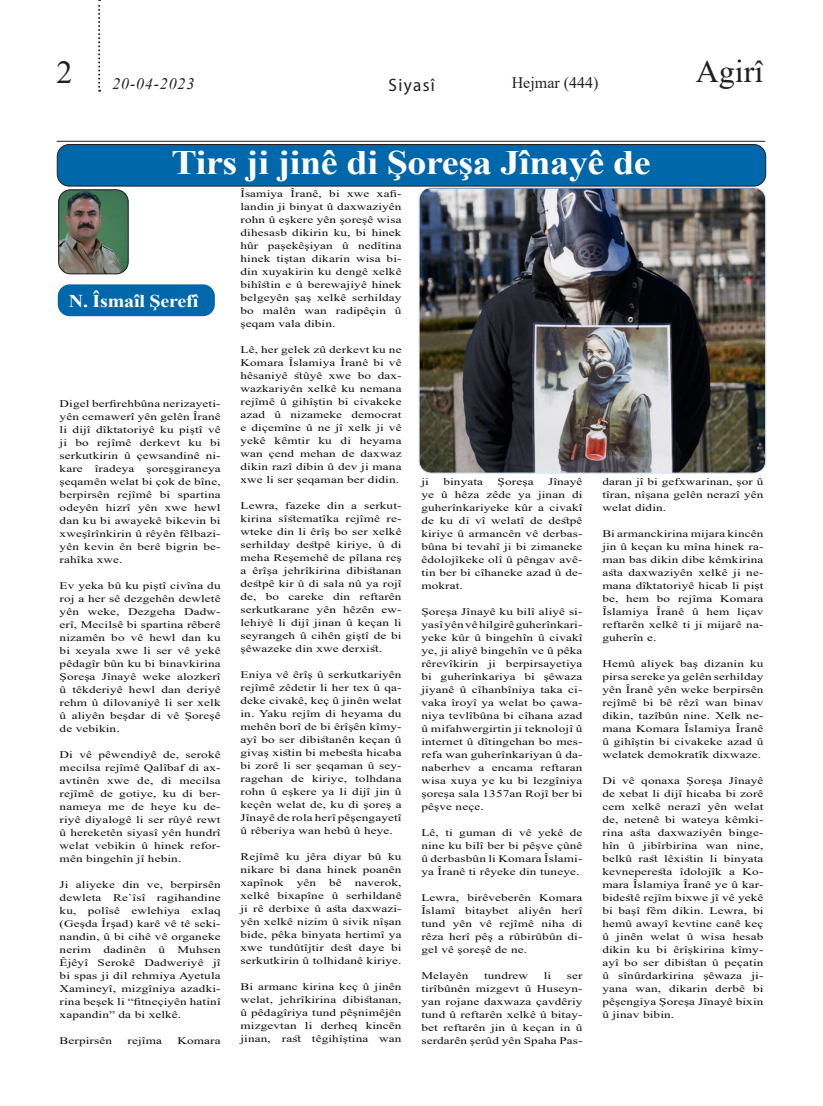
<style>
.page{position:relative;width:823px;height:1106px;background:#fff}
.page>*{position:absolute;margin:0;border:0;box-sizing:border-box;transform-origin:0 0}
.t1{font:700 34.2px "Times New Roman";letter-spacing:-.01em;color:#fff;scale:1.11 1}
.t2{font:32px "Times New Roman";color:#231f20}
.t3{font:700 18px "Times New Roman";letter-spacing:-.01em;color:#fff;scale:1.11 1}
.t4{font:18px "Myriad Pro";letter-spacing:.08em;color:#231f20;scale:.95 1}
.t5{font:16px "Times New Roman";color:#231f20}
.t6{font:italic 16px "Times New Roman";letter-spacing:.05em;color:#231f20}
.t7{font:10.1px/13px "Times New Roman";letter-spacing:.01em;color:#0b0b0e;text-align:justify;scale:1.31 1}
</style>
<div class="page">
<svg style="left:98px;top:0;width:2px;height:92px"></svg>
<hr style="left:57px;top:141px;width:707px;height:1px;background:#231f20">
<div style="left:57px;top:144px;width:708px;height:42px;background:#0067aa;border-radius:12px"></div>
<div style="left:57px;top:144px;width:708px;height:43px;border:1px solid #231f20;border-radius:12px"></div>
<div style="left:58px;top:284px;width:157px;height:32px;background:#0067aa;border-radius:12px"></div>
<img style="left:420px;top:189px;width:344px;height:284px">
<div style="left:418px;top:187px;width:347px;height:286px;border:1px solid #d9e7f5;border-radius:12px"></div>
<img style="left:59px;top:191px;width:68px;height:83px">
<div style="left:58px;top:189px;width:71px;height:85px;border:1px solid #231f20;border-radius:12px"></div>
<h2 class="t2" style="left:56px;top:50px;width:18px">2</h2>
<h2 class="t2" style="left:695px;top:49px;width:69px">Agirî</h2>
<h3 class="t6" style="left:112px;top:72px;width:83px">20-04-2023</h3>
<p class="t4" style="left:388px;top:74px;width:50px">Siyasî</p>
<h3 class="t5" style="left:511px;top:72px;width:88px">Hejmar (444)</h3>
<p class="t1" style="left:171px;top:138px;width:433px">Tirs ji jinê di Şoreşa Jînayê de</p>
<p class="t3" style="left:69px;top:288px;width:118px">N. Îsmaîl Şerefî</p>
<p class="t7" style="left:60px;top:397px;width:124px">Digel berfirehbûna nerizayeti&shy;yên cemawerî yên gelên Îranê li dijî dîktatoriyê ku piştî vê ji bo rejîmê derkevt ku bi serkutkirin û çewsandinê ni&shy;kare îradeya şoreşgiraneya şeqamên welat bi çok de bîne, berpirsên rejîmê bi spartina odeyên hizrî yên xwe hewl dan ku bi awayekê bikevin bi xweşîrînkirin û rêyên fêlbazi&shy;yên kevin ên berê bigrin be&shy;rahîka xwe.</p>
<p class="t7" style="left:60px;top:579px;width:124px">Ev yeka bû ku piştî civîna du roj a her sê dezgehên dewletê yên weke, Dezgeha Dadw&shy;erî, Mecilsê bi spartina rêberê nizamên bo vê hewl dan ku bi xeyala xwe li ser vê yekê pêdagîr bûn ku bi binavkirina Şoreşa Jînayê weke alozkerî û têkderiyê hewl dan deriyê rehm û dilovaniyê li ser xelk û aliyên beşdar di vê Şoreşê de vebikin.</p>
<p class="t7" style="left:60px;top:748px;width:124px">Di vê pêwendiyê de, serokê mecilsa rejîmê Qalîbaf di ax&shy;avtinên xwe de, di mecilsa rejîmê de gotiye, ku di ber&shy;nameya me de heye ku de&shy;riyê diyalogê li ser rûyê rewt û hereketên siyasî yên hundrî welat vebikin û hinek refor&shy;mên bingehîn jî hebin.</p>
<p class="t7" style="left:60px;top:878px;width:124px">Ji aliyeke din ve, berpirsên dewleta Re`îsî ragihandine ku, polîsê ewlehiya exlaq (Geşda Îrşad) karê vê tê seki&shy;nandin, û bi cihê vê organeke nerim dadinên û Muhsen Êjêyî Serokê Dadweriyê jî bi spas ji dil rehmiya Ayetula Xamineyî, mizgîniya azadki&shy;rina beşek li “fitneçiyên hatinî xapandin” da bi xelkê.</p>
<p class="t7" style="left:60px;top:1034px;width:41px">Berpirsên</p>
<p class="t7" style="left:127px;top:1034px;width:28px">rejîma</p>
<p class="t7" style="left:177px;top:1034px;width:34px">Komara</p>
<p class="t7" style="left:240px;top:186px;width:124px">Îsamiya Îranê, bi xwe xafi&shy;landin ji binyat û daxwaziyên rohn û eşkere yên şoreşê wisa dihesasb dikirin ku, bi hinek hûr paşekêşiyan û nedîtina hinek tiştan dikarin wisa bi&shy;din xuyakirin ku dengê xelkê bihîstin e û berewajiyê hinek belgeyên şaş xelkê serhilday bo malên wan radipêçin û şeqam vala dibin.</p>
<p class="t7" style="left:240px;top:342px;width:124px">Lê, her gelek zû derkevt ku ne Komara Îslamiya Îranê bi vê hêsaniyê stûyê xwe bo dax&shy;wazkariyên xelkê ku nemana rejîmê û gihîştin bi civakeke azad û nizameke democrat e diçemîne û ne jî xelk ji vê yekê kêmtir ku di heyama wan çend mehan de daxwaz dikin razî dibin û dev ji mana xwe li ser şeqaman ber didin.</p>
<p class="t7" style="left:240px;top:498px;width:124px">Lewra, fazeke din a serkut&shy;kirina sîstematîka rejîmê re&shy;wteke din li êrîş bo ser xelkê serhilday destpê kiriye, û di meha Reşemehê de pîlana reş a êrîşa jehrîkirina dibistanan destpê kir û di sala nû ya rojî de, bo careke din reftarên serkutkarane yên hêzên ew&shy;lehiyê li dijî jinan û keçan li seyrangeh û cihên giştî de bi şêwazeke din xwe derxist.</p>
<p class="t7" style="left:240px;top:667px;width:124px">Eniya vê êrîş û serkutkariyên rejîmê zêdetir li her tex û qa&shy;deke civakê, keç û jinên welat in. Yaku rejîm di heyama du mehên borî de bi êrîşên kîmy&shy;ayî bo ser dibistanên keçan û givaş xistin bi mebesta hicaba bi zorê li ser şeqaman û sey&shy;ragehan de kiriye, tolhdana rohn û eşkere ya li dijî jin û keçên welat de, ku di şoreş a Jînayê de rola herî pêşengayetî û rêberiya wan hebû û heye.</p>
<p class="t7" style="left:240px;top:849px;width:124px">Rejîmê ku jêra diyar bû ku nikare bi dana hinek poanên xapînok</p>
<p class="t7" style="left:240px;top:875px;width:124px;text-indent:114px">naverok, xelkê bixapîne û serhildanê ji rê derbixe û asta daxwazi&shy;yên xelkê nizim û sivik nîşan bide, pêka binyata hertimî ya xwe tundûtîjtir dest daye bi serkutkirin û tolhidanê kiriye.</p>
<p class="t7" style="left:240px;top:979px;width:124px">Bi armanc kirina keç û jinên welat, jehrîkirina dibistanan, û pêdagîriya tund pêşnimêjên mizgevtan li derheq kincên jinan, rast têgihîştina wan</p>
<p class="t7" style="left:297px;top:875px;width:16px">yên</p>
<p class="t7" style="left:329px;top:875px;width:11px">bê</p>
<p class="t7" style="left:421px;top:475px;width:7px">ji</p>
<p class="t7" style="left:443px;top:475px;width:32px">binyata</p>
<p class="t7" style="left:497px;top:475px;width:29px">Şoreşa</p>
<p class="t7" style="left:421px;top:475px;width:124px;text-indent:126px">Jînayê ye û hêza zêde ya jinan di guherînkariyeke kûr a civakî de ku di vî welatî de destpê kiriye û armancên vê derbas&shy;bûna bi tevahî ji bi zimaneke êdolojîkeke olî û pêngav avê&shy;tin ber bi cîhaneke azad û de&shy;mokrat.</p>
<p class="t7" style="left:421px;top:605px;width:124px">Şoreşa Jînayê ku bilî aliyê si&shy;yasî yên vê hilgirê guherînkari&shy;yeke kûr û bingehîn û civakî ye, ji aliyê bingehîn ve û pêka rêrevîkirin ji berpirsayetiya bi guherînkariya bi şêwaza jiyanê û cîhanbîniya taka ci&shy;vaka îroyî ya welat bo çawa&shy;niya tevlîbûna bi cîhana azad û mifahwergirtin ji teknolojî û internet û dîtingehan bo mes&shy;refa wan guherînkariyan û da&shy;naberhev a encama reftaran wisa xuya ye ku bi lezgîniya şoreşa sala 1357an Rojî ber bi pêşve neçe.</p>
<p class="t7" style="left:421px;top:826px;width:124px">Lê, ti guman di vê yekê de nine ku bilî ber bi pêşve çûnê û derbasbûn li Komara Îslami&shy;ya Îranê ti rêyeke din tuneye.</p>
<p class="t7" style="left:421px;top:891px;width:124px">Lewra, birêveberên Komara Îslamî bitaybet aliyên herî tund yên vê rejîmê niha di rêza herî pêş a rûbirûbûn di&shy;gel vê şoreşê de ne.</p>
<p class="t7" style="left:421px;top:969px;width:37px">Melayên</p>
<p class="t7" style="left:483px;top:969px;width:35px">tundrew</p>
<p class="t7" style="left:543px;top:969px;width:7px">li</p>
<p class="t7" style="left:421px;top:969px;width:124px;text-indent:145px">ser tirîbûnên mizgevt û Huseyn&shy;yan rojane daxwaza çavdêriy tund û reftarên xelkê û bitay&shy;bet reftarên jin û keçan in û serdarên şerûd yên Spaha Pas-</p>
<p class="t7" style="left:602px;top:475px;width:124px">daran jî bi gefxwarinan, şor û tîran, nîşana gelên nerazî yên welat didin.</p>
<p class="t7" style="left:602px;top:527px;width:124px">Bi armanckirina mijara kincên jin û keçan ku mîna hinek ra&shy;man bas dikin dibe kêmkirina asta daxwaziyên xelkê ji ne&shy;mana dîktatoriyê hicab li pişt be, hem bo rejîma Komara Îslamiya Îranê û hem liçav reftarên xelkê ti ji mijarê na&shy;guherîn e.</p>
<p class="t7" style="left:602px;top:657px;width:124px">Hemû aliyek baş dizanin ku pirsa sereke ya gelên serhilday yên Îranê yên weke berpirsên rejîmê bi bê rêzî wan binav dikin, tazîbûn nine. Xelk ne&shy;mana Komara Îslamiya Îranê û gihîştin bi civakeke azad û welatek demokratîk dixwaze.</p>
<p class="t7" style="left:602px;top:774px;width:124px">Di vê qonaxa Şoreşa Jînayê de xebat li dijî hicaba bi zorê cem xelkê nerazî yên welat de, netenê bi wateya kêmki&shy;rina asta daxwaziyên binge&shy;hîn û jibîrbirina wan nine, belkû rast lêxistin li binyata kevneperesta îdolojîk a Ko&shy;mara Îslamiya Îranê ye û kar&shy;bidestê rejîm bixwe jî vê yekê bi başî fêm dikin. Lewra, bi hemû awayî kevtine canê keç û jinên welat û wisa hesab dikin ku bi êrîşkirina kîmy&shy;ayî bo ser dibistan û peçatin û sînûrdarkirina şêwaza ji&shy;yana wan, dikarin derbê bi pêşengiya Şoreşa Jînayê bixin û jinav bibin.</p>
</div>
